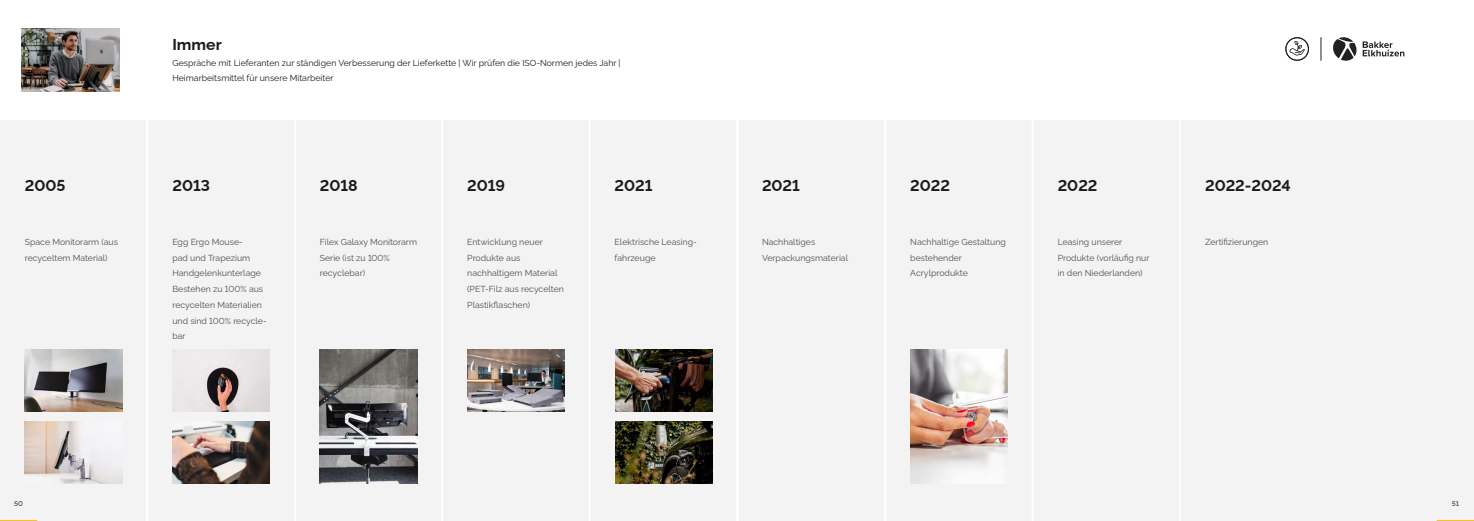
<style>
.page{position:relative;width:1474px;height:521px;background:#fff}
.page>*{position:absolute;margin:0;border:0;box-sizing:border-box;transform-origin:0 0}
.t1{font:700 15.75px "Raleway";color:#1b1b1d}
.t2{font:8.75px/15.8px "Raleway";color:#4e4e50}
.t3{font:8.75px/15.8px "Raleway";color:#1b1b1d}
.t4{font:600 7px "Raleway";color:#4e4e50}
</style>
<div class="page">
<div style="left:0;top:120px;width:146px;height:401px;background:#f3f3f4"></div>
<hr style="left:0;top:520px;width:37px;height:1px;background:#fcc014">
<div style="left:1181px;top:120px;width:292px;height:401px;background:#f3f3f4"></div>
<hr style="left:1436px;top:520px;width:37px;height:1px;background:#fcc014">
<div style="left:149px;top:120px;width:145px;height:401px;background:#f3f3f4"></div>
<div style="left:296px;top:120px;width:145px;height:401px;background:#f3f3f4"></div>
<div style="left:443px;top:120px;width:145px;height:401px;background:#f3f3f4"></div>
<div style="left:591px;top:120px;width:145px;height:401px;background:#f3f3f4"></div>
<div style="left:739px;top:120px;width:145px;height:401px;background:#f3f3f4"></div>
<div style="left:886px;top:120px;width:145px;height:401px;background:#f3f3f4"></div>
<div style="left:1034px;top:120px;width:145px;height:401px;background:#f3f3f4"></div>
<img style="left:172px;top:349px;width:98px;height:63px">
<img style="left:467px;top:349px;width:97px;height:63px">
<img style="left:25px;top:349px;width:97px;height:63px">
<img style="left:615px;top:349px;width:98px;height:63px">
<img style="left:172px;top:421px;width:98px;height:63px">
<img style="left:25px;top:421px;width:97px;height:63px">
<img style="left:615px;top:421px;width:98px;height:63px">
<img style="left:320px;top:349px;width:97px;height:135px">
<img style="left:910px;top:349px;width:97px;height:135px">
<img style="left:22px;top:28px;width:97px;height:63px">
<svg style="left:1285px;top:37px;width:23px;height:24px"></svg>
<svg style="left:1320px;top:37px;width:1px;height:24px"></svg>
<svg style="left:1333px;top:37px;width:71px;height:24px"></svg>
<h1 class="t1" style="left:25px;top:173px;width:42px">2005</h1>
<p class="t2" style="left:25px;top:233px;width:95px">Space Monitorarm (aus recyceltem Material)</p>
<h1 class="t1" style="left:172px;top:32px;width:51px">Immer</h1>
<p class="t3" style="left:172px;top:54px;width:449px">Gespräche mit Lieferanten zur ständigen Verbesserung der Lieferkette | Wir prüfen die ISO-Normen jedes Jahr |<br>Heimarbeitsmittel für unsere Mitarbeiter</p>
<h1 class="t1" style="left:172px;top:173px;width:39px">2013</h1>
<p class="t2" style="left:172px;top:233px;width:96px">Egg Ergo Mouse-<br>pad und Trapezium<br>Handgelenkunterlage<br>Bestehen zu 100% aus recycelten Materialien und sind 100% recycle&shy;bar</p>
<h1 class="t1" style="left:320px;top:173px;width:39px">2018</h1>
<p class="t2" style="left:320px;top:233px;width:99px">Filex Galaxy Monitorarm<br>Serie (ist zu 100% recyclebar)</p>
<h1 class="t1" style="left:467px;top:173px;width:39px">2019</h1>
<p class="t2" style="left:467px;top:233px;width:98px">Entwicklung neuer<br>Produkte aus nachhaltigem Material (PET-Filz aus recycelten<br>Plastikflaschen)</p>
<h1 class="t1" style="left:614px;top:173px;width:39px">2021</h1>
<p class="t2" style="left:614px;top:233px;width:84px">Elektrische Leasing&shy;fahrzeuge</p>
<h1 class="t1" style="left:762px;top:173px;width:39px">2021</h1>
<p class="t2" style="left:762px;top:233px;width:87px">Nachhaltiges<br>Verpackungsmaterial</p>
<h1 class="t1" style="left:910px;top:173px;width:41px">2022</h1>
<p class="t2" style="left:910px;top:233px;width:97px">Nachhaltige Gestaltung bestehender<br>Acrylprodukte</p>
<h1 class="t1" style="left:1057px;top:173px;width:41px">2022</h1>
<p class="t2" style="left:1057px;top:233px;width:93px">Leasing unserer<br>Produkte (vorläufig nur in den Niederlanden)</p>
<h1 class="t1" style="left:1205px;top:173px;width:87px">2022-2024</h1>
<p class="t2" style="left:1205px;top:233px;width:65px">Zertifizierungen</p>
<p class="t4" style="left:14px;top:497px;width:10px">50</p>
<p class="t4" style="left:1451px;top:497px;width:9px">51</p>
</div>
